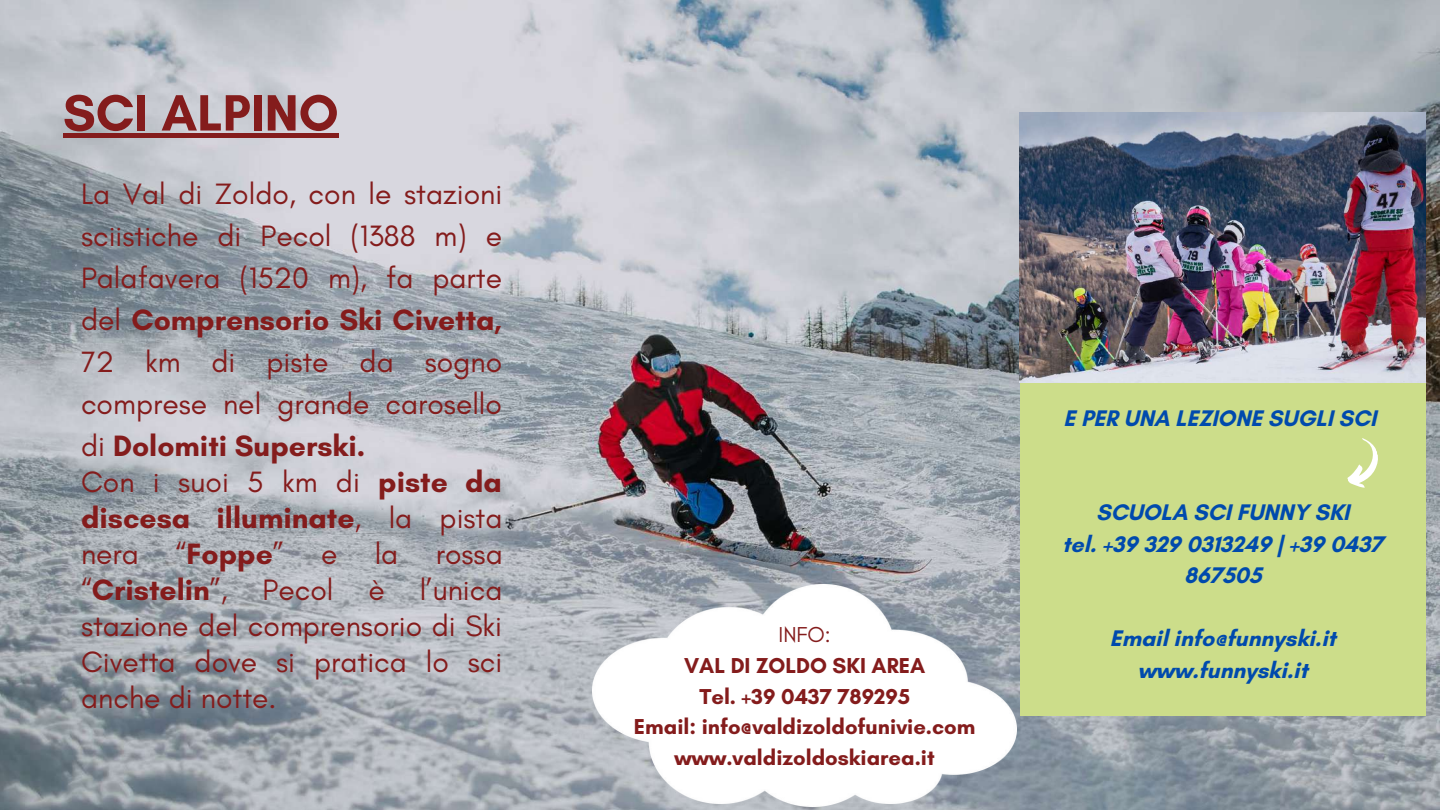
<style>
.page{position:relative;width:1440px;height:810px;background:#fff}
.page>*{position:absolute;margin:0;border:0;box-sizing:border-box;transform-origin:0 0}
.t1{font:700 52px "Glacial Indifference";color:#841c1c}
.t2{font:30px/42px "Glacial Indifference";color:#841c1c;text-align:justify}
.t3{font:700 23px/31.5px "Glacial Indifference";color:#004aad;text-align:center}
.t4{font:700 22px/30.8px "Glacial Indifference";color:#841c1c;text-align:center}
.t5{font:22px "Glacial Indifference";color:#841c1c}
.s1{font-weight:700}
</style>
<div class="page">
<img style="left:0;top:0;width:1440px;height:810px">
<div style="left:1020px;top:320px;width:406px;height:396px;background:#ccdd8a"></div>
<svg style="left:1347px;top:438px;width:31px;height:50px"></svg>
<img style="left:1020px;top:112px;width:406px;height:271px">
<img style="left:592px;top:584px;width:425px;height:222px">
<hr style="left:63px;top:134px;width:276px;height:4px;background:#841c1c">
<h1 class="t1" style="left:63px;top:81px;width:277px">SCI ALPINO</h1>
<p class="t2" style="left:81px;top:173px;width:423px">La Val di Zoldo, con le stazioni sciistiche di Pecol (1388 m) e Palafavera (1520 m), fa parte del <span class="s1">Comprensorio Ski Civetta, </span>72 km di piste da sogno comprese nel grande carosello di <span class="s1">Dolomiti Superski.</span></p>
<p class="t2" style="left:81px;top:464px;width:423px;line-height:36px">Con i suoi 5 km di <span class="s1">piste da discesa illuminate</span>, la pista nera “<span class="s1">Foppe</span>” e la rossa “<span class="s1">Cristelin</span>”, Pecol è l’unica stazione del comprensorio di Ski Civetta dove si pratica lo sci anche di notte.</p>
<p class="t5" style="left:779px;top:621px;width:54px">INFO:</p>
<p class="t4" style="left:634px;top:650px;width:343px">VAL DI ZOLDO SKI AREA<br>Tel. +39 0437 789295<br>Email: info@valdizoldofunivie.com www.valdizoldoskiarea.it</p>
<p class="t3" style="left:1064px;top:402px;width:314px">E PER UNA LEZIONE SUGLI SCI</p>
<p class="t3" style="left:1063px;top:497px;width:322px">SCUOLA SCI FUNNY SKI<br>tel. +39 329 0313249 | +39 0437<br>867505</p>
<p class="t3" style="left:1110px;top:623px;width:227px">Email info@funnyski.it www.funnyski.it</p>
</div>
